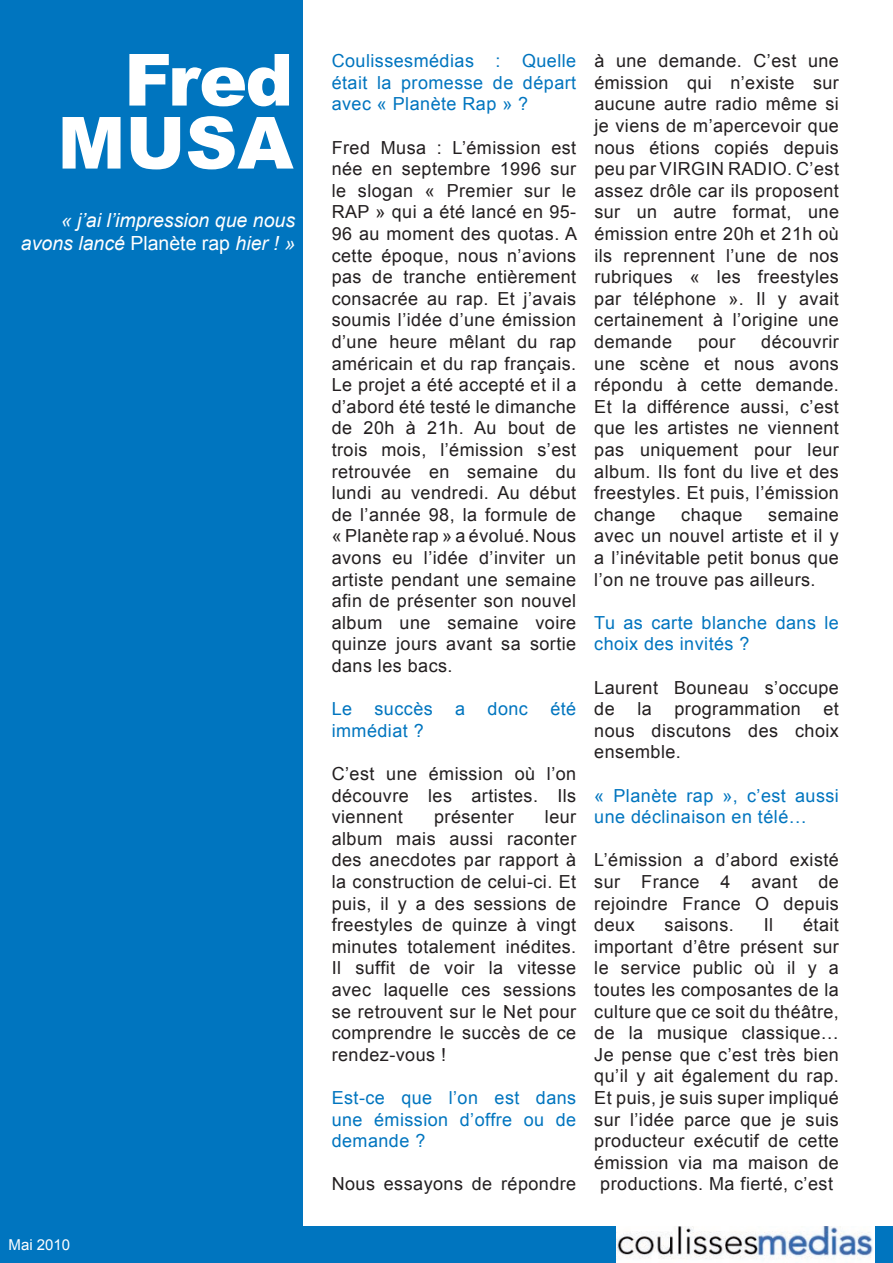
<style>
.page{position:relative;width:893px;height:1263px;background:#fff}
.page>*{position:absolute;margin:0;border:0;box-sizing:border-box;transform-origin:0 0}
.t1{font:900 72px/63px "Arial";letter-spacing:-.005em;color:#fff;text-align:right}
.t2{font:italic 19.5px/23.4px "Arial";color:#fff;text-align:right}
.t3{font:18px/21.6px "Arial";letter-spacing:.025em;color:#231f20;text-align:justify}
.t4{font:18px/21.6px "Arial";letter-spacing:.025em;color:#0075bf}
.t5{font:15px "Arial";color:#fff}
.s1{font-style:normal}
</style>
<div class="page">
<div style="left:0;top:0;width:303px;height:1263px;background:#0075bf"></div>
<div style="left:0;top:1226px;width:615px;height:37px;background:#0075bf"></div>
<img style="left:617px;top:1226px;width:256px;height:34px">
<div style="left:876px;top:1226px;width:17px;height:37px;background:#0075bf"></div>
<h1 class="t1" style="left:57px;top:46px;width:237px">Fred<br>MUSA</h1>
<p class="t2" style="left:21px;top:209px;width:276px">« j’ai l’impression que nous avons lancé <span class="s1">Planète rap</span> hier ! »</p>
<p class="t5" style="left:9px;top:1235px;width:63px">Mai 2010</p>
<p class="t4" style="left:332px;top:50px;width:246px;text-align:justify">Coulissesmédias : Quelle était la promesse de départ avec « Planète Rap » ?</p>
<p class="t3" style="left:332px;top:137px;width:247px">Fred Musa : L’émission est née en septembre 1996 sur le slogan « Premier sur le RAP » qui a été lancé en 95- 96 au moment des quotas. A cette époque, nous n’avions pas de tranche entièrement consacrée au rap. Et j’avais soumis l’idée d’une émission d’une heure mêlant du rap américain et du rap français.<br>Le projet a été accepté et il a d’abord été testé le dimanche de 20h à 21h. Au bout de trois mois, l’émission s’est retrouvée en semaine du lundi au vendredi. Au début de l’année 98, la formule de « Planète rap » a évolué. Nous avons eu l’idée d’inviter un artiste pendant une semaine afin de présenter son nouvel album une semaine voire quinze jours avant sa sortie dans les bacs.</p>
<p class="t4" style="left:332px;top:698px;width:246px">Le succès a donc été immédiat ?</p>
<p class="t3" style="left:332px;top:763px;width:246px">C’est une émission où l’on découvre les artistes. Ils viennent</p>
<p class="t3" style="left:434px;top:806px;width:81px">présenter</p>
<p class="t3" style="left:332px;top:806px;width:246px;text-indent:213px">leur album mais aussi raconter des anecdotes par rapport à la construction de celui-ci. Et puis, il y a des sessions de freestyles de quinze à vingt minutes totalement inédites.<br>Il suffit de voir la vitesse avec laquelle ces sessions se retrouvent sur le Net pour comprendre le succès de ce rendez-vous !</p>
<p class="t4" style="left:332px;top:1087px;width:246px;text-align:justify">Est-ce que l’on est dans une émission d’offre ou de demande ?</p>
<p class="t3" style="left:332px;top:1173px;width:246px">Nous essayons de répondre</p>
<p class="t3" style="left:594px;top:50px;width:246px">à une demande. C’est une émission qui n’existe sur aucune autre radio même si je viens de m’apercevoir que nous étions copiés depuis peu par VIRGIN RADIO. C’est assez drôle car ils proposent sur un autre format, une émission entre 20h et 21h où ils reprennent l’une de nos rubriques « les freestyles par téléphone ». Il y avait certainement à l’origine une demande</p>
<p class="t3" style="left:594px;top:331px;width:246px;text-indent:167px">découvrir une scène et nous avons répondu à cette demande.<br>Et la différence aussi, c’est que les artistes ne viennent pas uniquement pour leur album. Ils font du live et des freestyles. Et puis, l’émission change</p>
<p class="t3" style="left:698px;top:331px;width:39px">pour</p>
<p class="t3" style="left:594px;top:504px;width:246px;text-indent:174px">semaine avec un nouvel artiste et il y a l’inévitable petit bonus que l’on ne trouve pas ailleurs.</p>
<p class="t4" style="left:594px;top:612px;width:246px">Tu as carte blanche dans le choix des invités ?</p>
<p class="t3" style="left:594px;top:677px;width:246px">Laurent Bouneau s’occupe de</p>
<p class="t3" style="left:681px;top:504px;width:63px">chaque</p>
<p class="t3" style="left:637px;top:698px;width:16px">la</p>
<p class="t3" style="left:674px;top:698px;width:128px">programmation</p>
<p class="t3" style="left:594px;top:698px;width:246px;text-indent:229px">et nous discutons des choix ensemble.</p>
<p class="t4" style="left:594px;top:785px;width:246px">« Planète rap », c’est aussi une déclinaison en télé…</p>
<p class="t3" style="left:594px;top:849px;width:246px">L’émission a d’abord existé sur France 4 avant de rejoindre France O depuis deux</p>
<p class="t3" style="left:665px;top:914px;width:71px">saisons.</p>
<p class="t3" style="left:764px;top:914px;width:11px">Il</p>
<p class="t3" style="left:803px;top:914px;width:37px">était</p>
<p class="t3" style="left:594px;top:936px;width:246px">important d’être présent sur</p>
<p class="t3" style="left:594px;top:957px;width:246px">le service public où il y a</p>
<p class="t3" style="left:594px;top:979px;width:246px">toutes les composantes de la</p>
<p class="t3" style="left:594px;top:1001px;width:246px">culture que ce soit du théâtre,</p>
<p class="t3" style="left:594px;top:1022px;width:246px">de la musique classique…</p>
<p class="t3" style="left:594px;top:1044px;width:246px">Je pense que c’est très bien</p>
<p class="t3" style="left:594px;top:1065px;width:246px">qu’il y ait également du rap.</p>
<p class="t3" style="left:594px;top:1087px;width:246px">Et puis, je suis super impliqué</p>
<p class="t3" style="left:594px;top:1109px;width:246px">sur l’idée parce que je suis</p>
<p class="t3" style="left:594px;top:1130px;width:246px">producteur exécutif de cette</p>
<p class="t3" style="left:594px;top:1152px;width:246px">émission via ma maison de</p>
<p class="t3" style="left:600px;top:1173px;width:234px">productions. Ma fierté, c’est</p>
</div>
